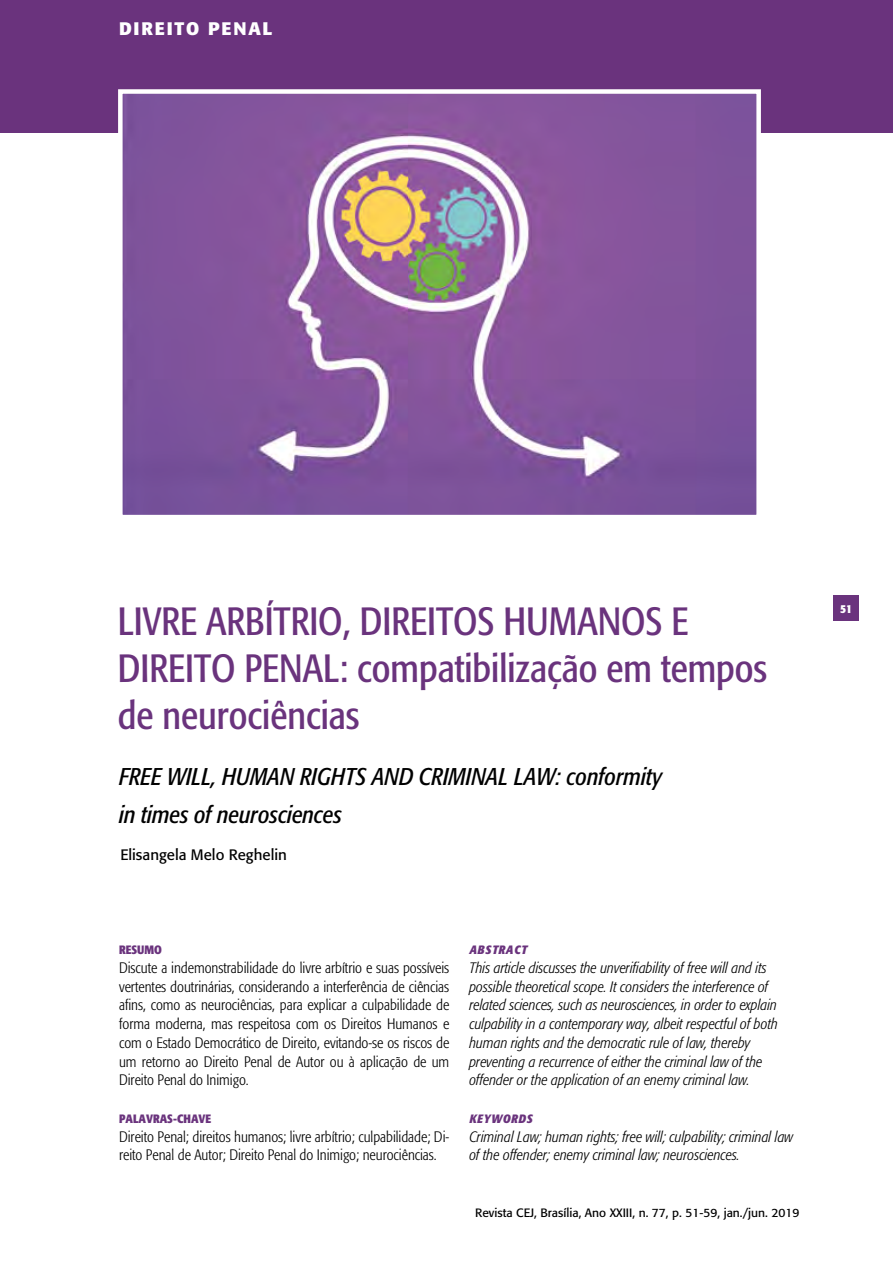
<style>
.page{position:relative;width:893px;height:1263px;background:#fff}
.page>*{position:absolute;margin:0;border:0;box-sizing:border-box;transform-origin:0 0}
.t1{font:condensed 39px/46.8px "Formata";color:#6a337d}
.t2{font:italic condensed 24px/37.5px "Formata";color:#000}
.t3{font:700 18px "Formata";letter-spacing:.1em;color:#fff}
.t4{font:300 condensed 15px/18.8px "Formata";color:#000;text-align:justify}
.t5{font:italic 300 condensed 15px/18.8px "Formata";color:#000}
.t6{font:15px "Formata";color:#000}
.t7{font:12px "Formata";color:#000}
.t8{font:700 condensed 12px "Formata";color:#6a337d}
.t9{font:italic 700 condensed 12px "Formata";letter-spacing:.05em;color:#6a337d}
.t10{font:700 condensed 12px "Formata";color:#fff}
</style>
<div class="page">
<div style="left:833px;top:595px;width:26px;height:26px;background:#6a337d"></div>
<div style="left:0;top:0;width:893px;height:132px;background:#6a337d"></div>
<img style="left:123px;top:94px;width:633px;height:420px">
<div style="left:118px;top:89px;width:643px;height:430px;border:4px solid #fff"></div>
<p class="t3" style="left:119px;top:18px;width:155px">DIREITO PENAL</p>
<h1 class="t1" style="left:118px;top:598px;width:651px">LIVRE ARBÍTRIO, DIREITOS HUMANOS E<br>DIREITO PENAL: compatibilização em tempos de neurociências</h1>
<h2 class="t2" style="left:119px;top:758px;width:544px">FREE WILL, HUMAN RIGHTS AND CRIMINAL LAW: conformity in times of neurosciences</h2>
<p class="t6" style="left:120px;top:846px;width:168px">Elisangela Melo Reghelin</p>
<p class="t8" style="left:119px;top:942px;width:44px">RESUMO</p>
<p class="t4" style="left:119px;top:958px;width:332px">Discute a indemonstrabilidade do livre arbítrio e suas possíveis vertentes doutrinárias, considerando a interferência de ciências afins, como as neurociências, para explicar a culpabilidade de forma moderna, mas respeitosa com os Direitos Humanos e com o Estado Democrático de Direito, evitando-se os riscos de um retorno ao Direito Penal de Autor ou à aplicação de um Direito Penal do Inimigo.</p>
<p class="t8" style="left:119px;top:1111px;width:94px">PALAVRAS-CHAVE</p>
<p class="t4" style="left:119px;top:1127px;width:332px">Direito Penal; direitos humanos; livre arbítrio; culpabilidade; Di&shy;reito Penal de Autor; Direito Penal do Inimigo; neurociências.</p>
<p class="t9" style="left:469px;top:942px;width:59px">ABSTRACT</p>
<p class="t5" style="left:469px;top:958px;width:310px">This article discusses the unverifiability of free will and its possible theoretical scope. It considers the interference of related sciences, such as neurosciences, in order to explain culpability in a contemporary way, albeit respectful of both human rights and the democratic rule of law, thereby preventing a recurrence of either the criminal law of the offender or the application of an enemy criminal law.</p>
<p class="t9" style="left:469px;top:1111px;width:65px">KEYWORDS</p>
<p class="t5" style="left:469px;top:1127px;width:325px">Criminal Law; human rights; free will; culpability; criminal law of the offender; enemy criminal law; neurosciences.</p>
<p class="t7" style="left:475px;top:1205px;width:326px">Revista CEJ, Brasília, Ano XXIII, n. 77, p. 51-59, jan./jun. 2019</p>
<p class="t10" style="left:840px;top:601px;width:13px">51</p>
</div>
